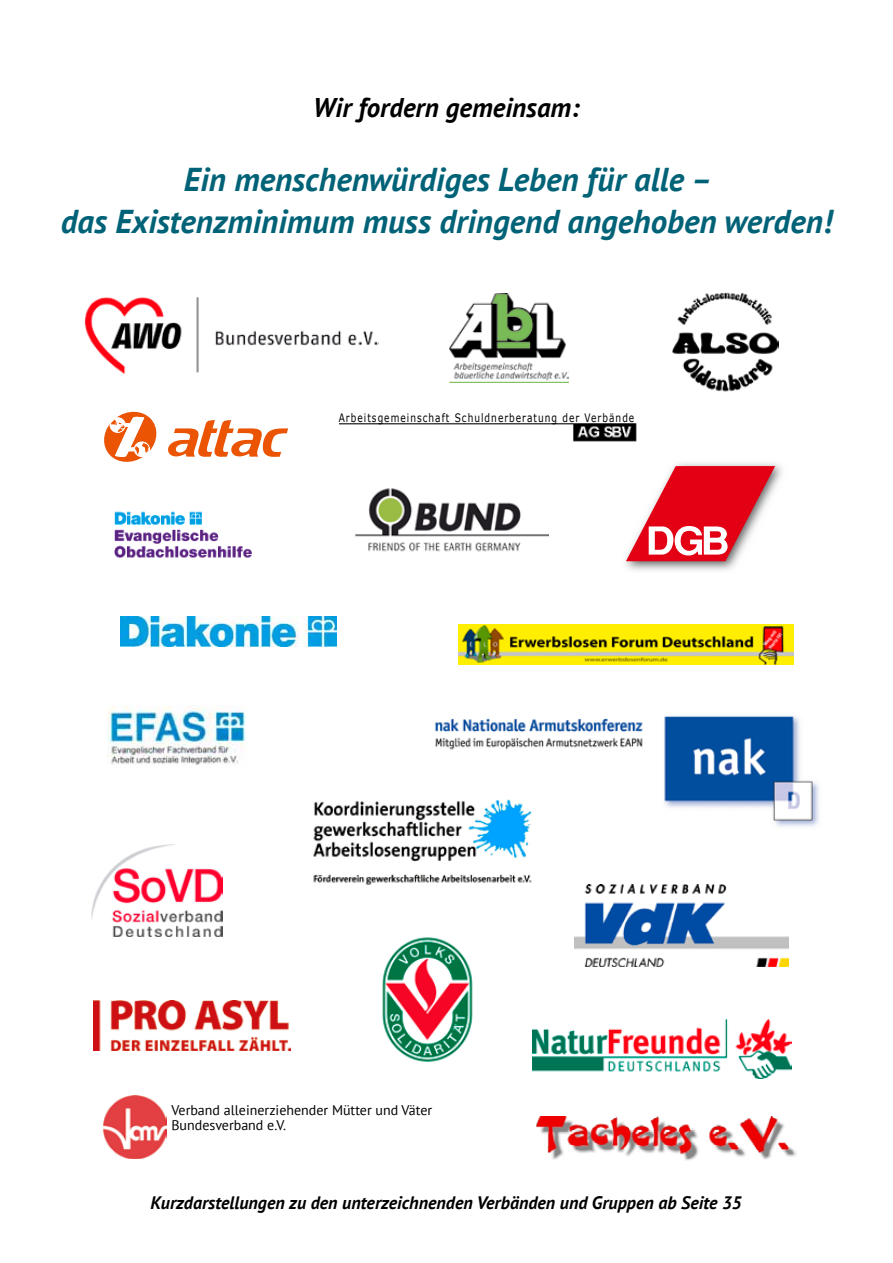
<style>
.page{position:relative;width:893px;height:1263px;background:#fff}
.page>*{position:absolute;margin:0;border:0;box-sizing:border-box;transform-origin:0 0}
.t1{font:italic 700 33px/42px "PT Sans";color:#006277;text-align:center}
.t2{font:italic 700 27px "PT Sans";color:#000}
.t3{font:italic 700 18px "PT Sans";color:#000}
.t4{font:13.95px/15.5px "PT Sans";color:#000}
.t5{font:11.55px "Verdana";letter-spacing:.115em;color:#000;scale:.78 1}
</style>
<div class="page">
<img style="left:449px;top:294px;width:120px;height:89px">
<svg style="left:104px;top:411px;width:184px;height:51px"></svg>
<img style="left:84px;top:297px;width:295px;height:77px">
<img style="left:625px;top:463px;width:157px;height:108px">
<svg style="left:626px;top:466px;width:149px;height:95px"></svg>
<img style="left:339px;top:423px;width:297px;height:19px">
<img style="left:458px;top:625px;width:335px;height:40px">
<img style="left:537px;top:1116px;width:259px;height:45px">
<img style="left:532px;top:1020px;width:259px;height:58px">
<img style="left:434px;top:716px;width:385px;height:111px">
<img style="left:94px;top:1000px;width:197px;height:50px">
<img style="left:92px;top:845px;width:130px;height:91px">
<img style="left:575px;top:885px;width:213px;height:81px">
<img style="left:672px;top:292px;width:106px;height:100px">
<img style="left:313px;top:797px;width:226px;height:88px">
<img style="left:382px;top:937px;width:91px;height:125px">
<img style="left:104px;top:1096px;width:62px;height:62px">
<img style="left:121px;top:617px;width:216px;height:30px">
<img style="left:114px;top:511px;width:137px;height:47px">
<img style="left:355px;top:488px;width:194px;height:64px">
<img style="left:108px;top:706px;width:138px;height:59px">
<p class="t2" style="left:313px;top:90px;width:268px">Wir fordern gemeinsam:</p>
<p class="t1" style="left:61px;top:157px;width:773px">Ein menschenwürdiges Leben für alle –<br>das Existenzminimum muss dringend angehoben werden!</p>
<p class="t5" style="left:339px;top:410px;width:380px">Arbeitsgemeinschaft Schuldnerberatung der Verbände</p>
<p class="t4" style="left:171px;top:1102px;width:262px">Verband alleinerziehender Mütter und Väter<br>Bundesverband e.V.</p>
<p class="t3" style="left:150px;top:1191px;width:593px">Kurzdarstellungen zu den unterzeichnenden Verbänden und Gruppen ab Seite 35</p>
</div>
